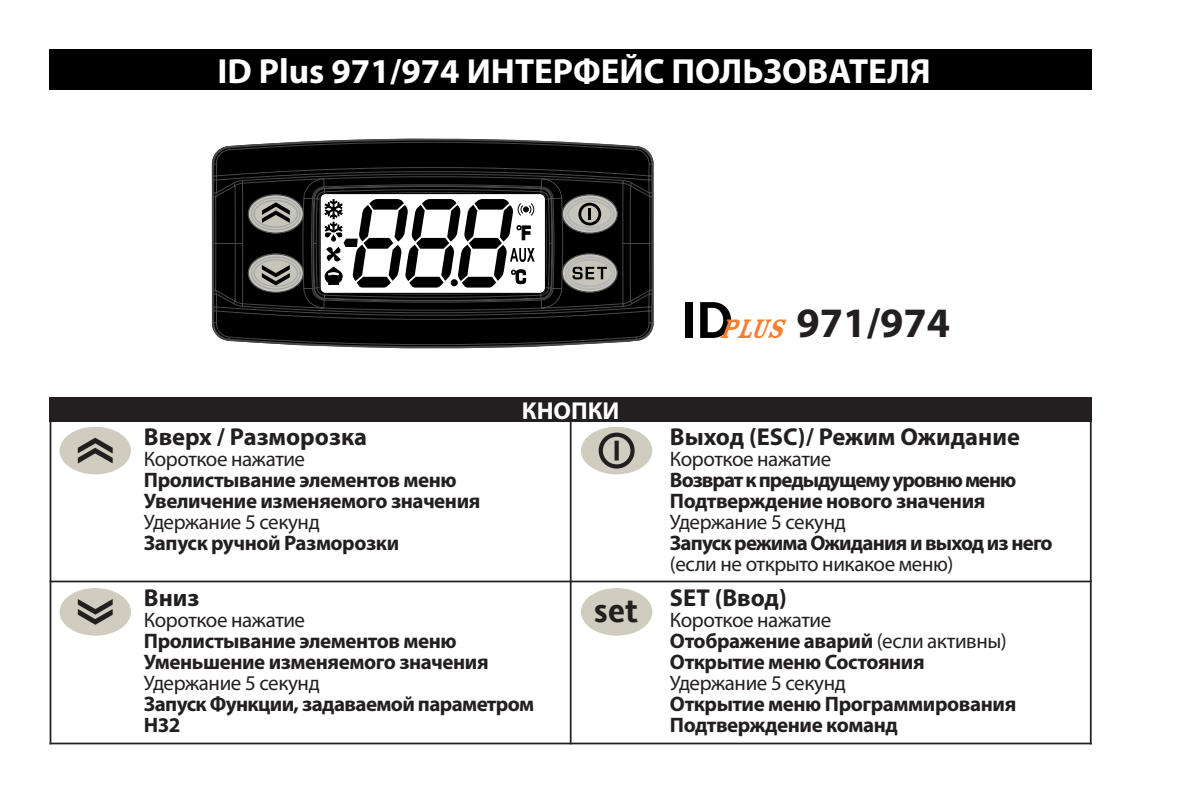
<style>
.page{position:relative;width:1191px;height:794px;background:#fff}
.page>*{position:absolute;margin:0;border:0;box-sizing:border-box;transform-origin:0 0}
.t1{font:700 42px "Myriad Pro";color:#231f20}
.t2{font:700 35px "Myriad Pro";color:#fff}
.t3{font:700 32.55px "Invensys Andale";color:#231f20}
.t4{font:700 24.5px "Myriad Pro";color:#231f20}
.t5{font:700 24.5px "Myriad Pro";color:#fff}
.t6{font:700 21px/21px "Myriad Pro";letter-spacing:-.02em;color:#231f20}
.t7{font:21px "Myriad Pro";letter-spacing:-.02em;color:#231f20}
.t8{font:700 21px/21px "Myriad Pro";letter-spacing:-.04em;color:#231f20}
.s1{font-family:"Invensys Andale";font-size:51.8px;color:#000}
.s2{font-family:"Rosewood Std Fill";font-weight:400;font-style:italic;font-size:29.4px;color:#f47f31}
.s3{font-weight:400}
</style>
<div class="page">
<hr style="left:50px;top:397px;width:1px;height:347px;background:#231f20">
<hr style="left:50px;top:580px;width:1041px;height:2px;background:#231f20">
<hr style="left:50px;top:742px;width:1041px;height:2px;background:#231f20">
<hr style="left:570px;top:417px;width:1px;height:327px;background:#231f20">
<hr style="left:1089px;top:397px;width:2px;height:347px;background:#231f20">
<div style="left:50px;top:397px;width:1041px;height:25px;background:#231f20"></div>
<div style="left:60px;top:427px;width:71px;height:47px;background:#d0ccbf;border-radius:50%"></div>
<svg style="left:78px;top:438px;width:35px;height:25px"></svg>
<div style="left:581px;top:588px;width:71px;height:47px;background:#d0ccbf;border-radius:50%"></div>
<div style="left:60px;top:588px;width:71px;height:47px;background:#d0ccbf;border-radius:50%"></div>
<svg style="left:78px;top:599px;width:35px;height:26px"></svg>
<div style="left:581px;top:427px;width:71px;height:47px;background:#d0ccbf;border-radius:50%"></div>
<svg style="left:601px;top:435px;width:31px;height:31px"></svg>
<div style="left:598px;top:432px;width:36px;height:36px;border:4px solid #231f20;border-radius:50%"></div>
<div style="left:614px;top:441px;width:5px;height:19px;background:#231f20"></div>
<svg style="left:212px;top:138px;width:441px;height:211px;background:#222"></svg>
<svg style="left:212px;top:146px;width:337px;height:150px;background:#0c0c0c"></svg>
<svg style="left:248px;top:195px;width:55px;height:38px"></svg>
<div style="left:248px;top:195px;width:55px;height:38px;border:1px solid #484849;border-radius:50%"></div>
<div style="left:562px;top:195px;width:55px;height:38px;border:1px solid #484849;border-radius:50%"></div>
<div style="left:562px;top:254px;width:55px;height:38px;border:1px solid #484849;border-radius:50%"></div>
<svg style="left:251px;top:197px;width:50px;height:33px;background:#8f8e88"></svg>
<svg style="left:249px;top:255px;width:54px;height:36px;background:#86857f"></svg>
<svg style="left:565px;top:197px;width:50px;height:34px;background:#93928d"></svg>
<svg style="left:565px;top:256px;width:50px;height:34px;background:#969590"></svg>
<svg style="left:319px;top:193px;width:227px;height:101px"></svg>
<div style="left:319px;top:193px;width:227px;height:101px;border:1px solid #000;border-radius:6px"></div>
<div style="left:50px;top:50px;width:1041px;height:40px;background:#000"></div>
<h2 class="t2" style="left:217px;top:48px;width:715px">ID Plus 971/974 ИНТЕРФЕЙС ПОЛЬЗОВАТЕЛЯ</h2>
<p class="t5" style="left:522px;top:394px;width:99px">КНОПКИ</p>
<p class="t4" style="left:144px;top:421px;width:225px">Вверх / Разморозка</p>
<p class="t7" style="left:144px;top:446px;width:163px">Короткое нажатие</p>
<p class="t6" style="left:144px;top:469px;width:338px">Пролистывание элементов меню<br>Увеличение изменяемого значения</p>
<p class="t7" style="left:144px;top:509px;width:177px">Удержание 5 секунд</p>
<p class="t6" style="left:144px;top:532px;width:257px">Запуск ручной Разморозки</p>
<p class="t4" style="left:144px;top:582px;width:57px">Вниз</p>
<p class="t7" style="left:144px;top:607px;width:163px">Короткое нажатие</p>
<p class="t6" style="left:144px;top:630px;width:346px">Пролистывание элементов меню<br>Уменьшение изменяемого значения</p>
<p class="t7" style="left:144px;top:670px;width:177px">Удержание 5 секунд</p>
<p class="t6" style="left:144px;top:693px;width:392px">Запуск Функции, задаваемой параметром<br>H32</p>
<h3 class="t3" style="left:594px;top:588px;width:45px">set</h3>
<h1 class="t1" style="left:681px;top:296px;width:271px"><span class="s1">ID</span><span class="s2">PLUS</span>971/974</h1>
<p class="t4" style="left:670px;top:421px;width:351px">Выход (ESC)/ Режим Ожидание</p>
<p class="t7" style="left:670px;top:446px;width:163px">Короткое нажатие</p>
<p class="t8" style="left:670px;top:469px;width:348px">Возврат к предыдущему уровню меню<br>Подтверждение нового значения</p>
<p class="t7" style="left:670px;top:509px;width:177px">Удержание 5 секунд</p>
<p class="t8" style="left:670px;top:532px;width:384px">Запуск режима Ожидания и выход из него</p>
<p class="t7" style="left:670px;top:551px;width:285px">(если не открыто никакое меню)</p>
<p class="t4" style="left:670px;top:582px;width:118px">SET (Ввод)</p>
<p class="t6" style="left:670px;top:609px;width:338px"><span class="s3">Короткое нажатие<br></span>Отображение аварий <span class="s3">(если активны)<br></span>Открытие меню Состояния</p>
<p class="t7" style="left:670px;top:670px;width:177px">Удержание 5 секунд</p>
<p class="t6" style="left:670px;top:693px;width:348px">Открытие меню Программирования<br>Подтверждение команд</p>
</div>
